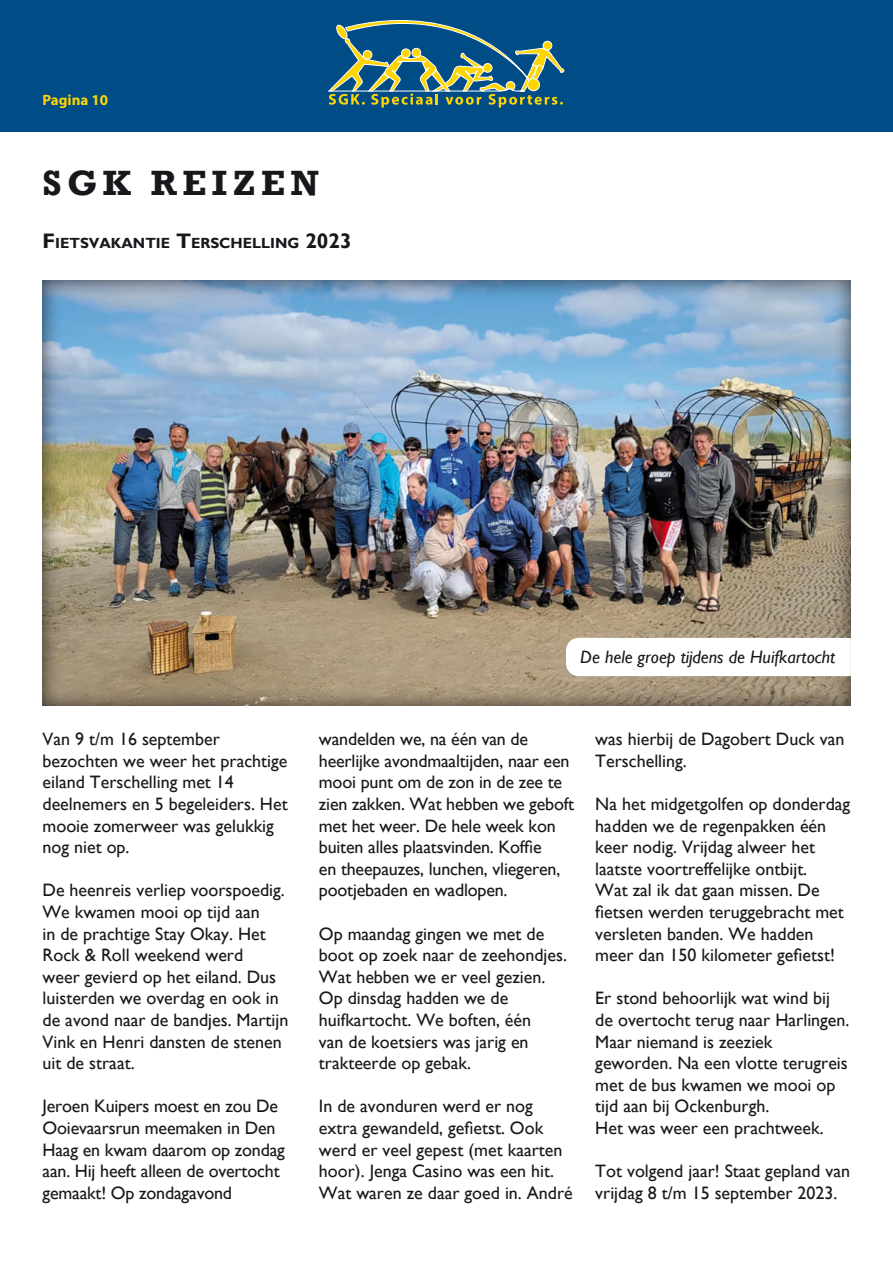
<style>
.page{position:relative;width:893px;height:1263px;background:#fff}
.page>*{position:absolute;margin:0;border:0;box-sizing:border-box;transform-origin:0 0}
.t1{font:700 36px "Rockwell";letter-spacing:.15em;color:#1a171c}
.t2{font:18px/21.6px "Gill Sans";color:#1a171c}
.t3{font:italic 18px "Gill Sans";color:#1a171c}
.t4{font:700 15px "Myriad Pro";color:#ffd500}
.t5{font:700 14.7px "Gill Sans";color:#1a171c}
.s1{font-size:21px}
</style>
<div class="page">
<div style="left:0;top:0;width:893px;height:132px;background:#004c87"></div>
<div style="left:42px;top:280px;width:809px;height:426px;background:#1a171c;opacity:.7"></div>
<svg style="left:566px;top:638px;width:285px;height:38px"></svg>
<svg style="left:328px;top:20px;width:237px;height:88px"></svg>
<p class="t4" style="left:43px;top:90px;width:67px">Pagina 10</p>
<h1 class="t1" style="left:43px;top:161px;width:278px">SGK REIZEN</h1>
<p class="t5" style="left:43px;top:235px;width:311px"><span class="s1">F</span>IETSVAKANTIE <span class="s1">T</span>ERSCHELLING <span class="s1">2023</span></p>
<p class="t3" style="left:580px;top:647px;width:256px">De hele groep tijdens de Huifkartocht</p>
<p class="t2" style="left:43px;top:729px;width:247px">Van 9 t/m 16 september bezochten we weer het prachtige eiland Terschelling met 14 deelnemers en 5 begeleiders. Het mooie zomerweer was gelukkig nog niet op.</p>
<p class="t2" style="left:43px;top:880px;width:247px">De heenreis verliep voorspoedig.<br>We kwamen mooi op tijd aan<br>in de prachtige Stay Okay. Het<br>Rock &amp; Roll weekend werd<br>weer gevierd op het eiland. Dus luisterden we overdag en ook in de avond naar de bandjes. Martijn<br>Vink en Henri dansten de stenen uit de straat.</p>
<p class="t2" style="left:43px;top:1096px;width:244px">Jeroen Kuipers moest en zou De<br>Ooievaarsrun meemaken in Den<br>Haag en kwam daarom op zondag aan. Hij heeft alleen de overtocht gemaakt! Op zondagavond</p>
<p class="t2" style="left:319px;top:729px;width:257px">wandelden we, na één van de heerlijke avondmaaltijden, naar een mooi punt om de zon in de zee te zien zakken. Wat hebben we geboft met het weer. De hele week kon buiten alles plaatsvinden. Koffie<br>en theepauzes, lunchen, vliegeren, pootjebaden en wadlopen.</p>
<p class="t2" style="left:319px;top:923px;width:250px">Op maandag gingen we met de boot op zoek naar de zeehondjes.<br>Wat hebben we er veel gezien.<br>Op dinsdag hadden we de huifkartocht. We boften, één<br>van de koetsiers was jarig en trakteerde op gebak.</p>
<p class="t2" style="left:319px;top:1096px;width:255px">In de avonduren werd er nog extra gewandeld, gefietst. Ook werd er veel gepest (met kaarten hoor). Jenga Casino was een hit.<br>Wat waren ze daar goed in. André</p>
<p class="t2" style="left:595px;top:729px;width:251px">was hierbij de Dagobert Duck van<br>Terschelling.</p>
<p class="t2" style="left:595px;top:793px;width:256px">Na het midgetgolfen op donderdag hadden we de regenpakken één keer nodig. Vrijdag alweer het laatste voortreffelijke ontbijt.<br>Wat zal ik dat gaan missen. De fietsen werden teruggebracht met versleten banden. We hadden meer dan 150 kilometer gefietst!</p>
<p class="t2" style="left:595px;top:988px;width:256px">Er stond behoorlijk wat wind bij de overtocht terug naar Harlingen.<br>Maar niemand is zeeziek geworden. Na een vlotte terugreis met de bus kwamen we mooi op tijd aan bij Ockenburgh.<br>Het was weer een prachtweek.</p>
<p class="t2" style="left:595px;top:1161px;width:256px">Tot volgend jaar! Staat gepland van vrijdag 8 t/m 15 september 2023.</p>
</div>
